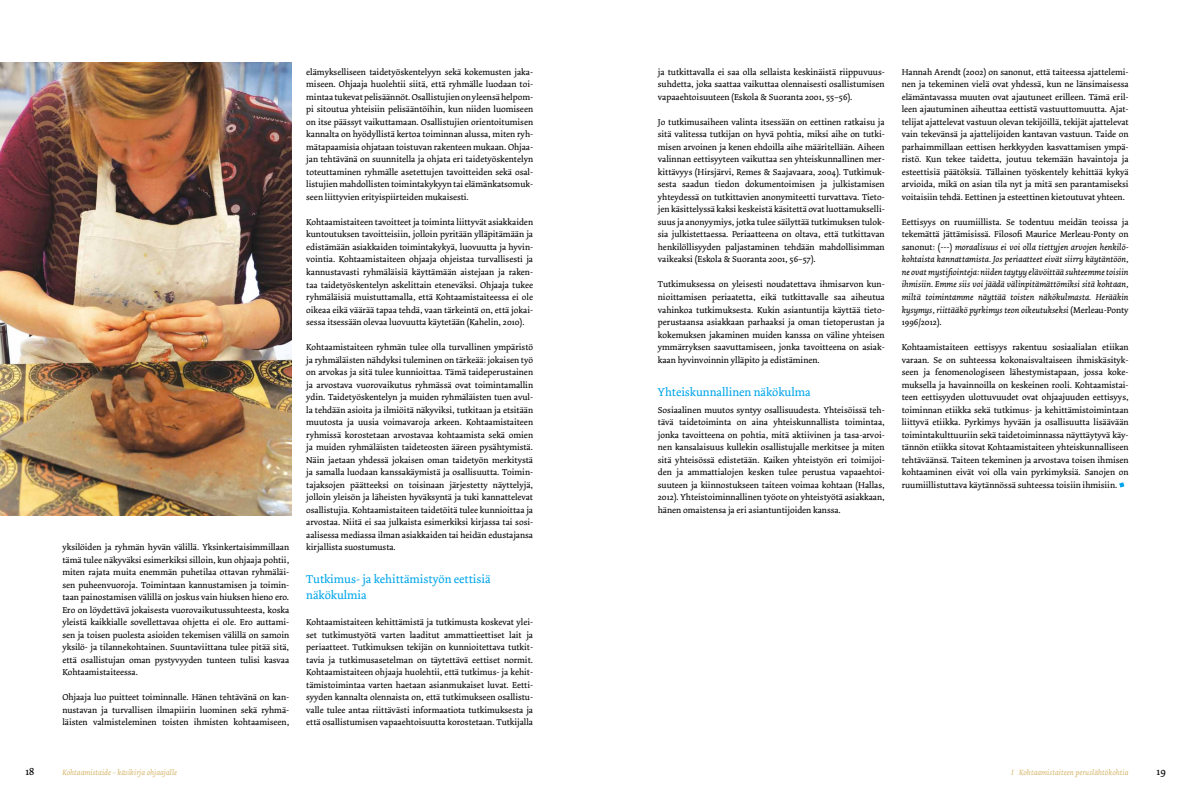
<style>
.page{position:relative;width:1191px;height:794px;background:#fff}
.page>*{position:absolute;margin:0;border:0;box-sizing:border-box;transform-origin:0 0}
.t1{font:12px/16px "Dolly";color:#00a6eb}
.t2{font:11px "Dolly";color:#000}
.t3{font:9px/12.5px "Dolly";color:#000;text-align:justify}
.t4{font:italic 9px/12.5px "Dolly";color:#000;text-align:justify}
.t5{font:italic 8px "Dolly";color:#d6b96f}
.s1{font-style:normal}
</style>
<div class="page">
<svg style="left:1119px;top:482px;width:5px;height:5px"></svg>
<img style="left:0;top:62px;width:292px;height:453px">
<p class="t3" style="left:62px;top:541px;width:228px">yksilöiden ja ryhmän hyvän välillä. Yksinkertaisimmillaan tämä tulee näkyväksi esimerkiksi silloin, kun ohjaaja pohtii, miten rajata muita enemmän puhetilaa ottavan ryhmäläi&shy;sen puheenvuoroja. Toimintaan kannustamisen ja toimin&shy;taan painostamisen välillä on joskus vain hiuksen hieno ero.<br>Ero on löydettävä jokaisesta vuorovaikutussuhteesta, koska yleistä kaikkialle sovellettavaa ohjetta ei ole. Ero auttami&shy;sen ja toisen puolesta asioiden tekemisen välillä on samoin yksilö- ja tilannekohtainen. Suuntaviittana tulee pitää sitä, että osallistujan oman pystyvyyden tunteen tulisi kasvaa Kohtaamistaiteessa.</p>
<p class="t3" style="left:62px;top:691px;width:228px">Ohjaaja luo puitteet toiminnalle. Hänen tehtävänä on kan&shy;nustavan ja turvallisen ilmapiirin luominen sekä ryhmä&shy;läisten valmisteleminen toisten ihmisten kohtaamiseen,</p>
<p class="t3" style="left:306px;top:66px;width:228px">elämykselliseen taidetyöskentelyyn sekä kokemusten jaka&shy;miseen. Ohjaaja huolehtii siitä, että ryhmälle luodaan toi&shy;mintaa tukevat pelisäännöt. Osallistujien on yleensä helpom&shy;pi sitoutua yhteisiin pelisääntöihin, kun niiden luomiseen on itse päässyt vaikuttamaan. Osallistujien orientoitumisen kannalta on hyödyllistä kertoa toiminnan alussa, miten ryh&shy;mätapaamisia ohjataan toistuvan rakenteen mukaan. Ohjaa&shy;jan tehtävänä on suunnitella ja ohjata eri taidetyöskentelyn toteuttaminen ryhmälle asetettujen tavoitteiden sekä osal&shy;listujien mahdollisten toimintakykyyn tai elämänkatsomuk&shy;seen liittyvien erityispiirteiden mukaisesti.</p>
<p class="t3" style="left:306px;top:216px;width:228px">Kohtaamistaiteen tavoitteet ja toiminta liittyvät asiakkaiden kuntoutuksen tavoitteisiin, jolloin pyritään ylläpitämään ja edistämään asiakkaiden toimintakykyä, luovuutta ja hyvin&shy;vointia. Kohtaamistaiteen ohjaaja ohjeistaa turvallisesti ja kannustavasti ryhmäläisiä käyttämään aistejaan ja raken&shy;taa taidetyöskentelyn askelittain eteneväksi. Ohjaaja tukee ryhmäläisiä muistuttamalla, että Kohtaamistaiteessa ei ole oikeaa eikä väärää tapaa tehdä, vaan tärkeintä on, että jokai&shy;sessa itsessään olevaa luovuutta käytetään (Kahelin, 2010).</p>
<p class="t3" style="left:306px;top:341px;width:228px">Kohtaamistaiteen ryhmän tulee olla turvallinen ympäristö ja ryhmäläisten nähdyksi tuleminen on tärkeää: jokaisen työ on arvokas ja sitä tulee kunnioittaa. Tämä taideperustainen ja arvostava vuorovaikutus ryhmässä ovat toimintamallin ydin. Taidetyöskentelyn ja muiden ryhmäläisten tuen avul&shy;la tehdään asioita ja ilmiöitä näkyviksi, tutkitaan ja etsitään muutosta ja uusia voimavaroja arkeen. Kohtaamistaiteen ryhmissä korostetaan arvostavaa kohtaamista sekä omien ja muiden ryhmäläisten taideteosten ääreen pysähtymistä.<br>Näin jaetaan yhdessä jokaisen oman taidetyön merkitystä ja samalla luodaan kanssakäymistä ja osallisuutta. Toimin&shy;tajaksojen päätteeksi on toisinaan järjestetty näyttelyjä, jolloin yleisön ja läheisten hyväksyntä ja tuki kannattelevat osallistujia. Kohtaamistaiteen taidetöitä tulee kunnioittaa ja arvostaa. Niitä ei saa julkaista esimerkiksi kirjassa tai sosi&shy;aalisessa mediassa ilman asiakkaiden tai heidän edustajansa kirjallista suostumusta.</p>
<h1 class="t1" style="left:306px;top:571px;width:186px">Tutkimus- ja kehittämistyön eettisiä näkökulmia</h1>
<p class="t3" style="left:306px;top:616px;width:228px">Kohtaamistaiteen kehittämistä ja tutkimusta koskevat ylei&shy;set tutkimustyötä varten laaditut ammattieettiset lait ja periaatteet. Tutkimuksen tekijän on kunnioitettava tutkit&shy;tavia ja tutkimusasetelman on täytettävä eettiset normit.<br>Kohtaamistaiteen ohjaaja huolehtii, että tutkimus- ja kehit&shy;tämistoimintaa varten haetaan asianmukaiset luvat. Eetti&shy;syyden kannalta olennaista on, että tutkimukseen osallistu&shy;valle tulee antaa riittävästi informaatiota tutkimuksesta ja että osallistumisen vapaaehtoisuutta korostetaan. Tutkijalla</p>
<p class="t3" style="left:658px;top:66px;width:228px">ja tutkittavalla ei saa olla sellaista keskinäistä riippuvuus&shy;suhdetta, joka saattaa vaikuttaa olennaisesti osallistumisen vapaaehtoisuuteen (Eskola &amp; Suoranta 2001, 55–56).</p>
<p class="t3" style="left:658px;top:116px;width:228px">Jo tutkimusaiheen valinta itsessään on eettinen ratkaisu ja sitä valitessa tutkijan on hyvä pohtia, miksi aihe on tutki&shy;misen arvoinen ja kenen ehdoilla aihe määritellään. Aiheen valinnan eettisyyteen vaikuttaa sen yhteiskunnallinen mer&shy;kittävyys (Hirsjärvi, Remes &amp; Saajavaara, 2004). Tutkimuk&shy;sesta saadun tiedon dokumentoimisen ja julkistamisen yhteydessä on tutkittavien anonymiteetti turvattava. Tieto&shy;jen käsittelyssä kaksi keskeistä käsitettä ovat luottamukselli&shy;suus ja anonyymiys, jotka tulee säilyttää tutkimuksen tulok&shy;sia julkistettaessa. Periaatteena on oltava, että tutkittavan henkilöllisyyden paljastaminen tehdään mahdollisimman vaikeaksi (Eskola &amp; Suoranta 2001, 56–57).</p>
<p class="t3" style="left:658px;top:278px;width:228px">Tutkimuksessa on yleisesti noudatettava ihmisarvon kun&shy;nioittamisen periaatetta, eikä tutkittavalle saa aiheutua vahinkoa tutkimuksesta. Kukin asiantuntija käyttää tieto&shy;perustaansa asiakkaan parhaaksi ja oman tietoperustan ja kokemuksen jakaminen muiden kanssa on väline yhteisen ymmärryksen saavuttamiseen, jonka tavoitteena on asiak&shy;kaan hyvinvoinnin ylläpito ja edistäminen.</p>
<h1 class="t1" style="left:658px;top:384px;width:154px">Yhteiskunnallinen näkökulma</h1>
<p class="t3" style="left:658px;top:403px;width:228px">Sosiaalinen muutos syntyy osallisuudesta. Yhteisöissä teh&shy;tävä taidetoiminta on aina yhteiskunnallista toimintaa, jonka tavoitteena on pohtia, mitä aktiivinen ja tasa-arvoi&shy;nen kansalaisuus kullekin osallistujalle merkitsee ja miten sitä yhteisössä edistetään. Kaiken yhteistyön eri toimijoi&shy;den ja ammattialojen kesken tulee perustua vapaaehtoi&shy;suuteen ja kiinnostukseen taiteen voimaa kohtaan (Hallas, 2012). Yhteistoiminnallinen työote on yhteistyötä asiakkaan, hänen omaistensa ja eri asiantuntijoiden kanssa.</p>
<p class="t3" style="left:901px;top:66px;width:228px">Hannah Arendt (2002) on sanonut, että taiteessa ajattelemi&shy;nen ja tekeminen vielä ovat yhdessä, kun ne länsimaisessa elämäntavassa muuten ovat ajautuneet erilleen. Tämä eril&shy;leen ajautuminen aiheuttaa eettistä vastuuttomuutta. Ajat&shy;telijat ajattelevat vastuun olevan tekijöillä, tekijät ajattelevat vain tekevänsä ja ajattelijoiden kantavan vastuun. Taide on parhaimmillaan eettisen herkkyyden kasvattamisen ympä&shy;ristö. Kun tekee taidetta, joutuu tekemään havaintoja ja esteettisiä päätöksiä. Tällainen työskentely kehittää kykyä arvioida, mikä on asian tila nyt ja mitä sen parantamiseksi voitaisiin tehdä. Eettinen ja esteettinen kietoutuvat yhteen.</p>
<p class="t4" style="left:901px;top:216px;width:228px"><span class="s1">Eettisyys on ruumiillista. Se todentuu meidän teoissa ja tekemättä jättämisissä. Filosofi Maurice Merleau-Ponty on sanonut: (---)</span> moraalisuus ei voi olla tiettyjen arvojen henkilö&shy;kohtaista kannattamista. Jos periaatteet eivät siirry käytäntöön, ne ovat mystifiointeja: niiden taytyy elävöittää suhteemme toisiin ihmisiin. Emme siis voi jäädä välinpitämättömiksi sitä kohtaan, miltä toimintamme näyttää toisten näkökulmasta. Herääkin kysymys, riittääkö pyrkimys teon oikeutukseksi <span class="s1">(Merleau-Ponty 1996/2012).</span></p>
<p class="t3" style="left:901px;top:341px;width:228px">Kohtaamistaiteen eettisyys rakentuu sosiaalialan etiikan varaan. Se on suhteessa kokonaisvaltaiseen ihmiskäsityk&shy;seen ja fenomenologiseen lähestymistapaan, jossa koke&shy;muksella ja havainnoilla on keskeinen rooli. Kohtaamistai&shy;teen eettisyyden ulottuvuudet ovat ohjaajuuden eettisyys, toiminnan etiikka sekä tutkimus- ja kehittämistoimintaan liittyvä etiikka. Pyrkimys hyvään ja osallisuutta lisäävään toimintakulttuuriin sekä taidetoiminnassa näyttäytyvä käy&shy;tännön etiikka sitovat Kohtaamistaiteen yhteiskunnalliseen tehtäväänsä. Taiteen tekeminen ja arvostava toisen ihmisen kohtaaminen eivät voi olla vain pyrkimyksiä. Sanojen on ruumiillistuttava käytännössä suhteessa toisiin ihmisiin.</p>
<p class="t2" style="left:25px;top:765px;width:10px">18</p>
<p class="t5" style="left:62px;top:767px;width:116px">Kohtaamistaide – käsikirja ohjaajalle</p>
<p class="t5" style="left:1011px;top:767px;width:118px">I Kohtaamistaiteen peruslähtökohtia</p>
<p class="t2" style="left:1156px;top:765px;width:11px">19</p>
</div>
